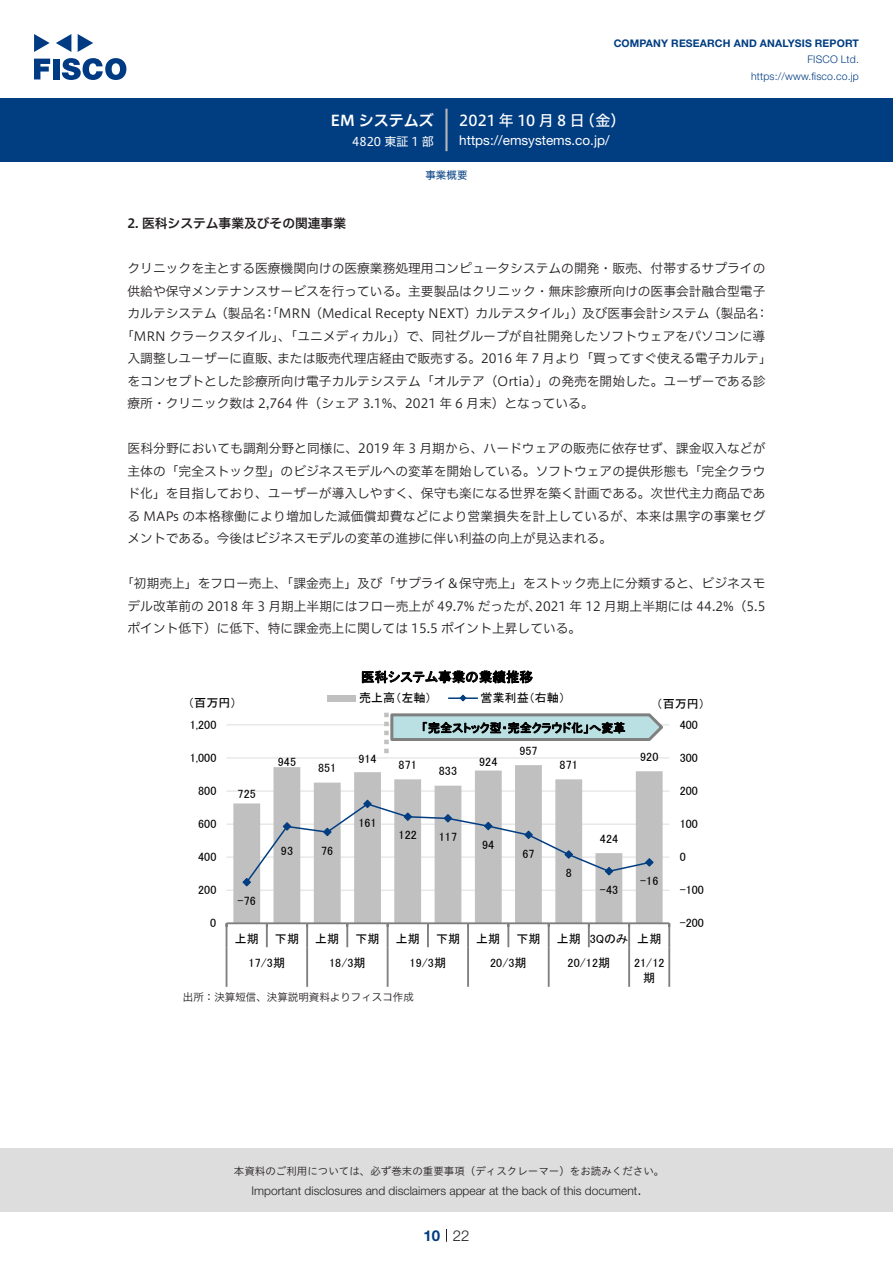
<style>
.page{position:relative;width:893px;height:1263px;background:#fff}
.page>*{position:absolute;margin:0;border:0;box-sizing:border-box;transform-origin:0 0}
.t1{font:15px "Hiragino UD Sans F Std N W5";letter-spacing:.205em;color:#fff}
.t2{font:15px "Hiragino UD Sans F Std N W6";color:#fff}
.t3{font:300 15px "Helvetica Neue LT Std";color:#231f20}
.t4{font:700 15px "Helvetica Neue LT Std";color:#003d81}
.t5{font:13.5px "Helvetica Neue LT Std";color:#fff}
.t6{font:13.5px "MS P Gothic";letter-spacing:.005em;color:#000}
.t7{font:12.75px/22.5px "Hiragino UD Sans F Std N W3";color:#231f20;text-align:right}
.t8{font:12.75px "Hiragino UD Sans F Std N W6";color:#231f20}
.t9{font:12.15px "MS P Gothic";letter-spacing:.005em;color:#000}
.t10{font:12px "MS P Gothic";letter-spacing:.005em;color:#000}
.t11{font:300 12px "Helvetica Neue LT Std";color:#231f20}
.t12{font:12px "Hiragino UD Sans F Std N W4";color:#fff}
.t13{font:10.5px "Hiragino UD Sans Std W3";color:#231f20}
.t14{font:700 10.5px "Helvetica Neue LT Std";letter-spacing:.015em;color:#003d81}
.t15{font:300 10.5px/16.5px "Helvetica Neue LT Std";letter-spacing:.015em;color:#003d81;text-align:right}
.t16{font:10.5px "Hiragino UD Sans F Std N W3";color:#231f20}
.t17{font:10.5px "Hiragino UD Sans F Std N W4";color:#003d81}
</style>
<div class="page">
<div style="left:0;top:1148px;width:893px;height:64px;background:#ddd"></div>
<svg style="left:34px;top:59px;width:16px;height:20px"></svg>
<div style="left:53px;top:59px;width:6px;height:20px;background:#003a83"></div>
<svg style="left:62px;top:58px;width:64px;height:22px"></svg>
<svg style="left:34px;top:34px;width:16px;height:18px"></svg>
<svg style="left:78px;top:34px;width:15px;height:18px"></svg>
<svg style="left:56px;top:34px;width:15px;height:18px"></svg>
<div style="left:0;top:98px;width:893px;height:64px;background:#003d81"></div>
<hr style="left:445px;top:109px;width:3px;height:42px;background:#b5b5b6">
<svg style="left:446px;top:1229px;width:1px;height:13px"></svg>
<hr style="left:227px;top:890px;width:442px;height:1px;background:#ddd">
<hr style="left:227px;top:857px;width:442px;height:1px;background:#ddd">
<hr style="left:227px;top:824px;width:442px;height:1px;background:#ddd">
<hr style="left:227px;top:791px;width:442px;height:1px;background:#ddd">
<hr style="left:227px;top:757px;width:442px;height:1px;background:#ddd">
<hr style="left:227px;top:724px;width:442px;height:1px;background:#ddd">
<svg style="left:233px;top:765px;width:430px;height:157px;fill:#c0c0c0"></svg>
<hr style="left:227px;top:922px;width:442px;height:2px;background:#808080">
<svg style="left:226px;top:923px;width:1px;height:24px"></svg>
<hr style="left:266px;top:923px;width:2px;height:24px;background:#808080">
<hr style="left:306px;top:923px;width:2px;height:24px;background:#808080">
<hr style="left:346px;top:923px;width:2px;height:24px;background:#808080">
<hr style="left:387px;top:923px;width:2px;height:24px;background:#808080">
<hr style="left:427px;top:923px;width:2px;height:24px;background:#808080">
<hr style="left:467px;top:923px;width:2px;height:24px;background:#808080">
<hr style="left:507px;top:923px;width:2px;height:24px;background:#808080">
<hr style="left:548px;top:923px;width:2px;height:24px;background:#808080">
<hr style="left:588px;top:923px;width:2px;height:24px;background:#808080">
<hr style="left:628px;top:923px;width:2px;height:24px;background:#808080">
<hr style="left:668px;top:923px;width:2px;height:24px;background:#808080">
<hr style="left:226px;top:947px;width:1px;height:40px;background:#808080">
<hr style="left:306px;top:947px;width:2px;height:40px;background:#808080">
<hr style="left:387px;top:947px;width:2px;height:40px;background:#808080">
<hr style="left:467px;top:947px;width:2px;height:40px;background:#808080">
<hr style="left:548px;top:947px;width:2px;height:40px;background:#808080">
<hr style="left:628px;top:947px;width:2px;height:40px;background:#808080">
<hr style="left:668px;top:947px;width:2px;height:40px;background:#808080">
<svg style="left:242px;top:799px;width:412px;height:88px"></svg>
<div style="left:327px;top:695px;width:29px;height:6px;background:#c0c0c0"></div>
<hr style="left:449px;top:697px;width:28px;height:2px;background:#003d81">
<svg style="left:459px;top:694px;width:8px;height:8px"></svg>
<svg style="left:384px;top:712px;width:282px;height:46px"></svg>
<p class="t2" style="left:331px;top:109px;width:105px">EM システムズ</p>
<p class="t12" style="left:352px;top:132px;width:83px">4820 東証 1 部</p>
<p class="t14" style="left:614px;top:37px;width:247px">COMPANY RESEARCH AND ANALYSIS REPORT</p>
<p class="t15" style="left:751px;top:51px;width:109px">FISCO Ltd. https://www.fisco.co j p.</p>
<p class="t1" style="left:580px;top:109px;width:47px">（金(</p>
<p class="t1" style="left:459px;top:109px;width:127px">2021年10月8日</p>
<p class="t5" style="left:459px;top:132px;width:152px">https://emsystems.co j p. /</p>
<p class="t17" style="left:425px;top:167px;width:43px">事業概要</p>
<p class="t8" style="left:128px;top:214px;width:220px">2. 医科システム事業及びその関連事業</p>
<p class="t7" style="left:128px;top:256px;width:642px">クリニックを主とする医療機関向けの医療業務処理用コンピュータシステムの開発・販売、付帯するサプライの供給や保守メンテナンスサービスを行っている。主要製品はクリニック・無床診療所向けの医事会計融合型電子：</p>
<p class="t7" style="left:263px;top:301px;width:497px">「： MRN（Medical Recepty NEXT）カルテスタイル」）及び医事会計システム（製品名</p>
<p class="t7" style="left:128px;top:301px;width:140px">カルテシステム（製品名</p>
<p class="t7" style="left:121px;top:324px;width:646px">「MRN クラークスタイル」、「ユニメディカル」）で、同社グループが自社開発したソフトウェアをパソコンに導</p>
<p class="t7" style="left:277px;top:346px;width:496px">または販売代理店経由で販売する。2016 年 7 月より「買ってすぐ使える電子カルテ「</p>
<p class="t7" style="left:128px;top:346px;width:639px;text-align:left">入調整しユーザーに直販、<br>をコンセプトとした診療所向け電子カルテシステム「オルテア（Ortia）」の発売を開始した。ユーザーである診療所・クリニック数は 2,764 件（シェア 3.1%、2021 年 6 月末）となっている。</p>
<p class="t7" style="left:128px;top:436px;width:639px;text-align:justify">医科分野においても調剤分野と同様に、2019 年 3 月期から、ハードウェアの販売に依存せず、課金収入などが主体の「完全ストック型」のビジネスモデルへの変革を開始している。ソフトウェアの提供形態も「完全クラウド化」を目指しており、ユーザーが導入しやすく、保守も楽になる世界を築く計画である。次世代主力商品である MAPs の本格稼働により増加した減価償却費などにより営業損失を計上しているが、本来は黒字の事業セグメントである。今後はビジネスモデルの変革の進捗に伴い利益の向上が見込まれる。</p>
<p class="t7" style="left:121px;top:571px;width:646px">「初期売上」をフロー売上、「課金売上」及び「サプライ＆保守売上」をストック売上に分類すると、ビジネスモ<br>2021 年 12 月期上半期には 44.2%)5.5</p>
<p class="t7" style="left:128px;top:594px;width:455px;text-align:left">デル改革前の 2018 年 3 月期上半期にはフロー売上が 49.7% だったが、<br>ポイント低下）に低下、特に課金売上に関しては 15.5 ポイント上昇している。</p>
<p class="t10" style="left:188px;top:697px;width:50px">（百万円）</p>
<p class="t10" style="left:190px;top:718px;width:28px">1,200</p>
<p class="t6" style="left:361px;top:670px;width:173px">医科システム事業の業績推移</p>
<p class="t9" style="left:480px;top:692px;width:86px">営業利益（右軸(</p>
<p class="t9" style="left:359px;top:692px;width:74px">売上高（左軸）</p>
<p class="t10" style="left:422px;top:722px;width:205px">「完全ストック型・完全クラウド化」へ変革</p>
<p class="t10" style="left:657px;top:697px;width:50px">（百万円(</p>
<p class="t10" style="left:680px;top:718px;width:20px">400</p>
<p class="t10" style="left:190px;top:751px;width:28px">1,000</p>
<p class="t10" style="left:278px;top:755px;width:20px">945</p>
<p class="t10" style="left:318px;top:762px;width:20px">851</p>
<p class="t10" style="left:358px;top:753px;width:20px">914</p>
<p class="t9" style="left:479px;top:756px;width:20px">924</p>
<p class="t9" style="left:399px;top:758px;width:20px">871</p>
<p class="t10" style="left:439px;top:765px;width:20px">833</p>
<p class="t10" style="left:519px;top:744px;width:20px">957</p>
<p class="t9" style="left:560px;top:758px;width:20px">871</p>
<p class="t10" style="left:640px;top:751px;width:20px">920</p>
<p class="t10" style="left:680px;top:751px;width:20px">300</p>
<p class="t9" style="left:198px;top:784px;width:20px">800</p>
<p class="t10" style="left:238px;top:787px;width:20px">725</p>
<p class="t9" style="left:680px;top:784px;width:20px">200</p>
<p class="t10" style="left:198px;top:818px;width:20px">600</p>
<p class="t10" style="left:358px;top:816px;width:20px">161</p>
<p class="t10" style="left:680px;top:818px;width:20px">100</p>
<p class="t10" style="left:198px;top:851px;width:20px">400</p>
<p class="t10" style="left:281px;top:845px;width:14px">93</p>
<p class="t10" style="left:321px;top:844px;width:14px">76</p>
<p class="t10" style="left:399px;top:829px;width:20px">122</p>
<p class="t10" style="left:439px;top:831px;width:20px">117</p>
<p class="t9" style="left:482px;top:838px;width:14px">94</p>
<p class="t10" style="left:522px;top:847px;width:14px">67</p>
<p class="t10" style="left:600px;top:833px;width:20px">424</p>
<p class="t10" style="left:680px;top:851px;width:8px">0</p>
<p class="t10" style="left:198px;top:884px;width:20px">200</p>
<p class="t10" style="left:566px;top:867px;width:8px">8</p>
<p class="t10" style="left:600px;top:884px;width:20px">-43</p>
<p class="t10" style="left:640px;top:875px;width:20px">-16</p>
<p class="t10" style="left:680px;top:884px;width:26px">-100</p>
<p class="t9" style="left:238px;top:894px;width:20px">-76</p>
<p class="t10" style="left:210px;top:917px;width:8px">0</p>
<p class="t10" style="left:680px;top:917px;width:26px">-200</p>
<p class="t10" style="left:235px;top:932px;width:26px">上期</p>
<p class="t10" style="left:275px;top:932px;width:26px">下期</p>
<p class="t10" style="left:315px;top:932px;width:26px">上期</p>
<p class="t10" style="left:355px;top:932px;width:26px">下期</p>
<p class="t10" style="left:396px;top:932px;width:26px">上期</p>
<p class="t10" style="left:436px;top:932px;width:26px">下期</p>
<p class="t10" style="left:476px;top:932px;width:26px">上期</p>
<p class="t10" style="left:516px;top:932px;width:26px">下期</p>
<p class="t10" style="left:557px;top:932px;width:26px">上期</p>
<p class="t10" style="left:590px;top:932px;width:40px">3Qのみ</p>
<p class="t10" style="left:637px;top:932px;width:26px">上期</p>
<p class="t10" style="left:249px;top:956px;width:38px">17/3期</p>
<p class="t10" style="left:329px;top:956px;width:38px">18/3期</p>
<p class="t10" style="left:410px;top:956px;width:38px">19/3期</p>
<p class="t10" style="left:490px;top:956px;width:38px">20/3期</p>
<p class="t10" style="left:568px;top:956px;width:44px">20/12期</p>
<p class="t10" style="left:634px;top:956px;width:32px">21/12</p>
<p class="t10" style="left:643px;top:972px;width:14px">期</p>
<p class="t16" style="left:183px;top:989px;width:232px">出所：決算短信、決算説明資料よりフィスコ作成</p>
<p class="t13" style="left:234px;top:1163px;width:432px">本資料のご利用については、必ず巻末の重要事項（ディスクレーマー）をお読みください。</p>
<p class="t3" style="left:637px;top:1180px;width:6px">.</p>
<p class="t11" style="left:251px;top:1183px;width:387px">Important disclosures and disclaimers appear at the back of this document</p>
<p class="t4" style="left:423px;top:1226px;width:18px">10</p>
<p class="t3" style="left:453px;top:1226px;width:18px">22</p>
</div>
